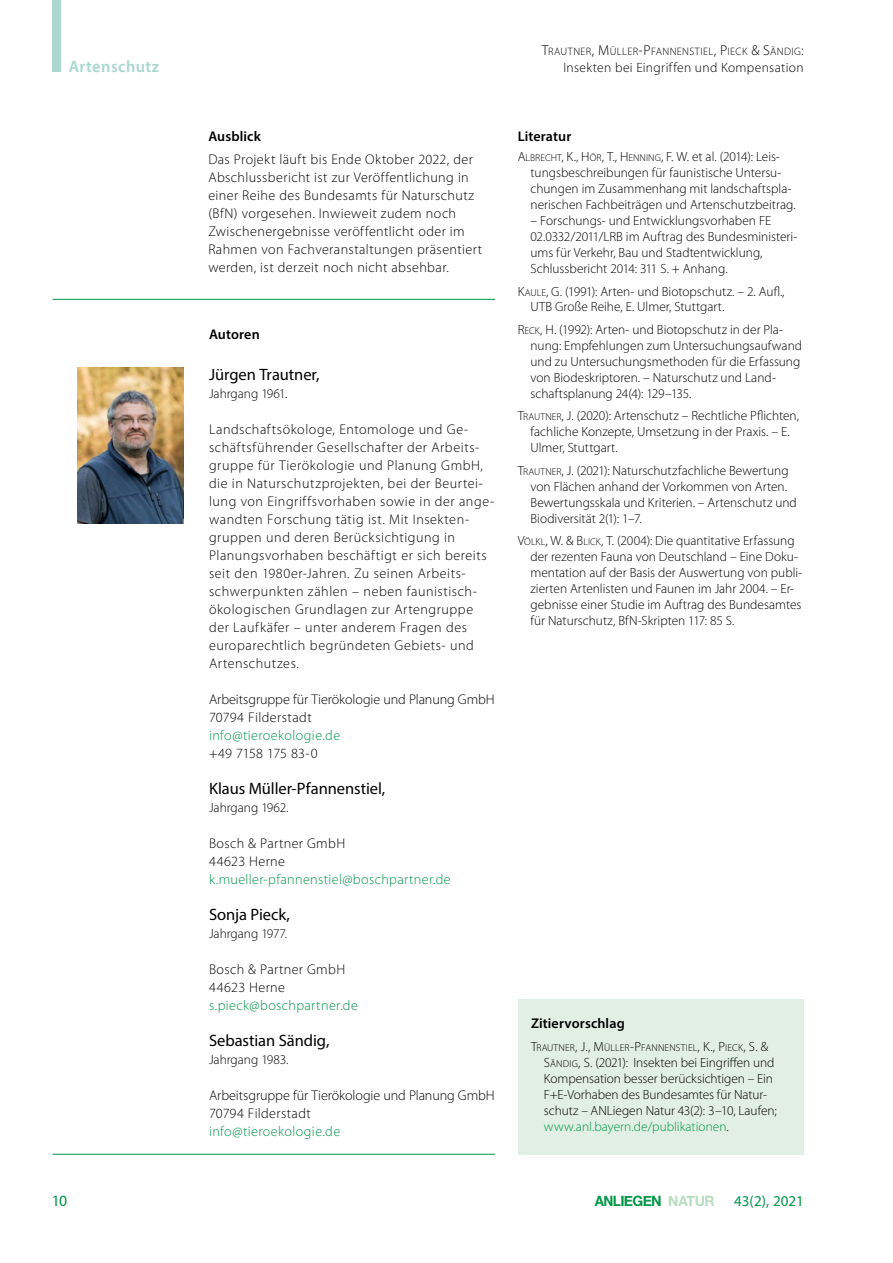
<style>
.page{position:relative;width:893px;height:1263px;background:#fff}
.page>*{position:absolute;margin:0;border:0;box-sizing:border-box;transform-origin:0 0}
.Autor{font:16.5px "Myriad Pro";letter-spacing:-.005em;color:#000}
.t1{font:600 16.5px "Myriad Pro";letter-spacing:.02em;color:#a8d7cf}
.t2{font:15.75px "Myriad Pro";color:#009647}
.t3{font:15px "Myriad Pro";color:#009647}
.t4{font:700 14.25px "Helvetica Neue";letter-spacing:-.035em;color:#009647;scale:.94 1}
.P__Fließtext_2Sp{font:300 14.1px/18px "Myriad Pro";letter-spacing:.035em;color:#000}
.P__Fließtext_2Sp-2{font:300 14.1px/18px "Myriad Pro";letter-spacing:.025em;color:#009647}
.P__Fließtext_2Sp-3{font:300 14.1px/18px "Myriad Pro";letter-spacing:.005em;color:#000}
.P__Fließtext_2Sp-4{font:300 14.1px "Myriad Pro";letter-spacing:-.005em;color:#000}
.H1__Headline_Fliess{font:600 14.1px "Myriad Pro";letter-spacing:.01em;color:#000}
.t5{font:300 13.5px "Myriad Pro";letter-spacing:.025em;color:#000}
.Literatur{font:300 13.35px/15.9px "Myriad Pro";color:#000}
.Autor_Jahrgang{font:300 13.35px "Myriad Pro";color:#000}
.t6{font:300 10.8px "Myriad Pro";letter-spacing:.035em;color:#000}
.Literatur-2{font:300 10.05px "Myriad Pro";letter-spacing:.015em;color:#000}
.s1{font-size:14.4px}
.s2{color:#000}
.s3{color:#009647}
.s4{font-style:inherit}
.s5{font-size:10.05px}
.s6{font-size:13.35px}
.s7{color:rgb(111 188 125/.5)}
</style>
<div class="page">
<img style="left:78px;top:368px;width:106px;height:155px">
<hr style="left:53px;top:299px;width:442px;height:1px;background:#009647">
<hr style="left:53px;top:1154px;width:442px;height:1px;background:#009647">
<div style="left:518px;top:999px;width:286px;height:155px;background:#e1efe4"></div>
<div style="left:52px;top:0;width:9px;height:71px;background:#a8d7cf"></div>
<p class="t6" style="left:542px;top:45px;width:263px"><span class="s1">T</span>RAUTNER<span class="s1">, M</span>ÜLLER<span class="s1">-P</span>FANNENSTIEL<span class="s1">, P</span>IECK <span class="s1">&amp; S</span>ÄNDIG<span class="s1">:</span></p>
<p class="t1" style="left:69px;top:55px;width:92px">Artenschutz</p>
<p class="t5" style="left:563px;top:59px;width:242px">Insekten bei Eingriffen und Kompensation</p>
<h1 class="H1__Headline_Fliess" style="left:208px;top:127px;width:54px">Ausblick</h1>
<p class="P__Fließtext_2Sp" style="left:208px;top:150px;width:275px">Das Projekt läuft bis Ende Oktober 2022, der Abschlussbericht ist zur Veröffentlichung in einer Reihe des Bundesamts für Naturschutz (BfN) vorgesehen. Inwieweit zudem noch Zwischenergebnisse veröffentlicht oder im Rahmen von Fachveranstaltungen präsentiert werden, ist derzeit noch nicht absehbar.</p>
<h1 class="H1__Headline_Fliess" style="left:209px;top:325px;width:52px">Autoren</h1>
<p class="Autor" style="left:209px;top:364px;width:112px">Jürgen Trautner,</p>
<p class="Autor_Jahrgang" style="left:209px;top:385px;width:80px">Jahrgang 1961.</p>
<p class="P__Fließtext_2Sp" style="left:209px;top:420px;width:287px">Landschaftsökologe, Entomologe und Ge&shy;schäftsführender Gesellschafter der Arbeits&shy;gruppe für Tierökologie und Planung GmbH, die in Naturschutzprojekten, bei der Beurtei&shy;lung von Eingriffsvorhaben sowie in der ange&shy;wandten Forschung tätig ist. Mit Insekten&shy;gruppen und deren Berücksichtigung in Planungsvorhaben beschäftigt er sich bereits seit den 1980er-Jahren. Zu seinen Arbeits&shy;schwerpunkten zählen – neben faunistisch&shy;ökologischen Grundlagen zur Artengruppe der Laufkäfer – unter anderem Fragen des europarechtlich begründeten Gebiets- und Artenschutzes.</p>
<p class="P__Fließtext_2Sp-4" style="left:209px;top:690px;width:287px">Arbeitsgruppe für Tierökologie und Planung GmbH</p>
<p class="P__Fließtext_2Sp" style="left:209px;top:708px;width:104px">70794 Filderstadt</p>
<p class="P__Fließtext_2Sp-2" style="left:209px;top:726px;width:133px">info@tieroekologie.de</p>
<p class="P__Fließtext_2Sp-4" style="left:209px;top:744px;width:110px">+49 7158 175 83-0</p>
<p class="Autor" style="left:209px;top:778px;width:178px">Klaus Müller-Pfannenstiel,</p>
<p class="Autor_Jahrgang" style="left:209px;top:799px;width:81px">Jahrgang 1962.</p>
<p class="P__Fließtext_2Sp-2" style="left:209px;top:834px;width:243px"><span class="s2">Bosch &amp; Partner GmbH<br>44623 Herne </span>k.mueller-pfannenstiel@boschpartner.de</p>
<p class="Autor" style="left:209px;top:904px;width:82px">Sonja Pieck,</p>
<p class="Autor_Jahrgang" style="left:209px;top:925px;width:80px">Jahrgang 1977.</p>
<p class="P__Fließtext_2Sp" style="left:209px;top:960px;width:150px">Bosch &amp; Partner GmbH<br>44623 Herne <span class="s3">s.pieck@boschpartner.de</span></p>
<p class="Autor" style="left:209px;top:1030px;width:122px">Sebastian Sändig,</p>
<p class="Autor_Jahrgang" style="left:209px;top:1051px;width:81px">Jahrgang 1983.</p>
<p class="P__Fließtext_2Sp-3" style="left:209px;top:1086px;width:287px">Arbeitsgruppe für Tierökologie und Planung GmbH<br>70794 Filderstadt<br><span class="s3">info@tieroekologie.de</span></p>
<h1 class="H1__Headline_Fliess" style="left:518px;top:127px;width:55px">Literatur</h1>
<p class="Literatur" style="left:530px;top:149px;width:267px;text-indent:-13px"><span class="s4">A</span><span class="s5">LBRECHT</span>, K., <span class="s4">H</span> <span class="s5">ÖR</span>, T., <span class="s4">H</span> <span class="s5">ENNING</span>, F. W. et al. (2014): Leis&shy;tungsbeschreibungen für faunistische Untersu&shy;chungen im Zusammenhang mit landschaftspla&shy;nerischen Fachbeiträgen und Artenschutzbeitrag.</p>
<p class="Literatur" style="left:530px;top:213px;width:269px">– Forschungs- und Entwicklungsvorhaben FE 02.0332/2011/LRB im Auftrag des Bundesministeri&shy;ums für Verkehr, Bau und Stadtentwicklung, Schlussbericht 2014: 311 S. + Anhang.</p>
<p class="Literatur" style="left:530px;top:283px;width:256px;text-indent:-13px"><span class="s4">K</span><span class="s5">AULE</span>, G. (1991): Arten- und Biotopschutz. – 2. Aufl.,<br>UTB Große Reihe, E. Ulmer, Stuttgart.</p>
<p class="Literatur" style="left:530px;top:322px;width:273px;text-indent:-13px"><span class="s4">R</span><span class="s5">ECK</span>, H. (1992): Arten- und Biotopschutz in der Pla&shy;nung: Empfehlungen zum Untersuchungsaufwand und zu Untersuchungsmethoden für die Erfassung von Biodeskriptoren. – Naturschutz und Land&shy;schaftsplanung 24(4): 129–135.</p>
<p class="Literatur" style="left:530px;top:408px;width:270px;text-indent:-13px"><span class="s4">T</span><span class="s5">RAUTNER</span>, J. (2020): Artenschutz – Rechtliche Pflichten, fachliche Konzepte, Umsetzung in der Praxis. – E.<br>Ulmer, Stuttgart.</p>
<p class="Literatur" style="left:530px;top:462px;width:268px;text-indent:-13px"><span class="s4">T</span><span class="s5">RAUTNER</span>, J. (2021): Naturschutzfachliche Bewertung von Flächen anhand der Vorkommen von Arten.<br>Bewertungsskala und Kriterien. – Artenschutz und Biodiversität 2(1): 1–7.</p>
<p class="Literatur" style="left:530px;top:533px;width:274px;text-indent:-13px"><span class="s4">V</span><span class="s5">ÖLKL</span>, W. &amp; <span class="s4">B</span><span class="s5">LICK</span>, T. (2004): Die quantitative Erfassung der rezenten Fauna von Deutschland – Eine Doku&shy;mentation auf der Basis der Auswertung von publi&shy;zierten Artenlisten und Faunen im Jahr 2004. – Er&shy;gebnisse einer Studie im Auftrag des Bundesamtes für Naturschutz, BfN-Skripten 117: 85 S.</p>
<h1 class="H1__Headline_Fliess" style="left:531px;top:1014px;width:95px">Zitiervorschlag</h1>
<p class="Literatur-2" style="left:531px;top:1042px;width:239px"><span class="s6">T</span>RAUTNER<span class="s6">, J., M</span>ÜLLER<span class="s6">-P</span>FANNENSTIEL<span class="s6">,</span> <span class="s6">K</span><span class="s6">., P</span>IECK<span class="s6">, S. &amp;</span></p>
<p class="Literatur" style="left:544px;top:1054px;width:234px"><span class="s4">S</span><span class="s5">ÄNDIG</span><span class="s4">, S.</span> (2021): Insekten bei Eingriffen und Kompensation besser berücksichtigen – Ein F+E-Vorhaben des Bundesamtes für Natur&shy;schutz – ANLiegen Natur 43(2): 3–10, Laufen; <span class="s3">www.anl.bayern.de/publikationen</span>.</p>
<p class="t4" style="left:595px;top:1189px;width:129px">ANLIEGEN <span class="s7">NATUR</span></p>
<p class="t2" style="left:52px;top:1191px;width:17px">10</p>
<p class="t3" style="left:734px;top:1191px;width:71px">43(2), 2021</p>
</div>
